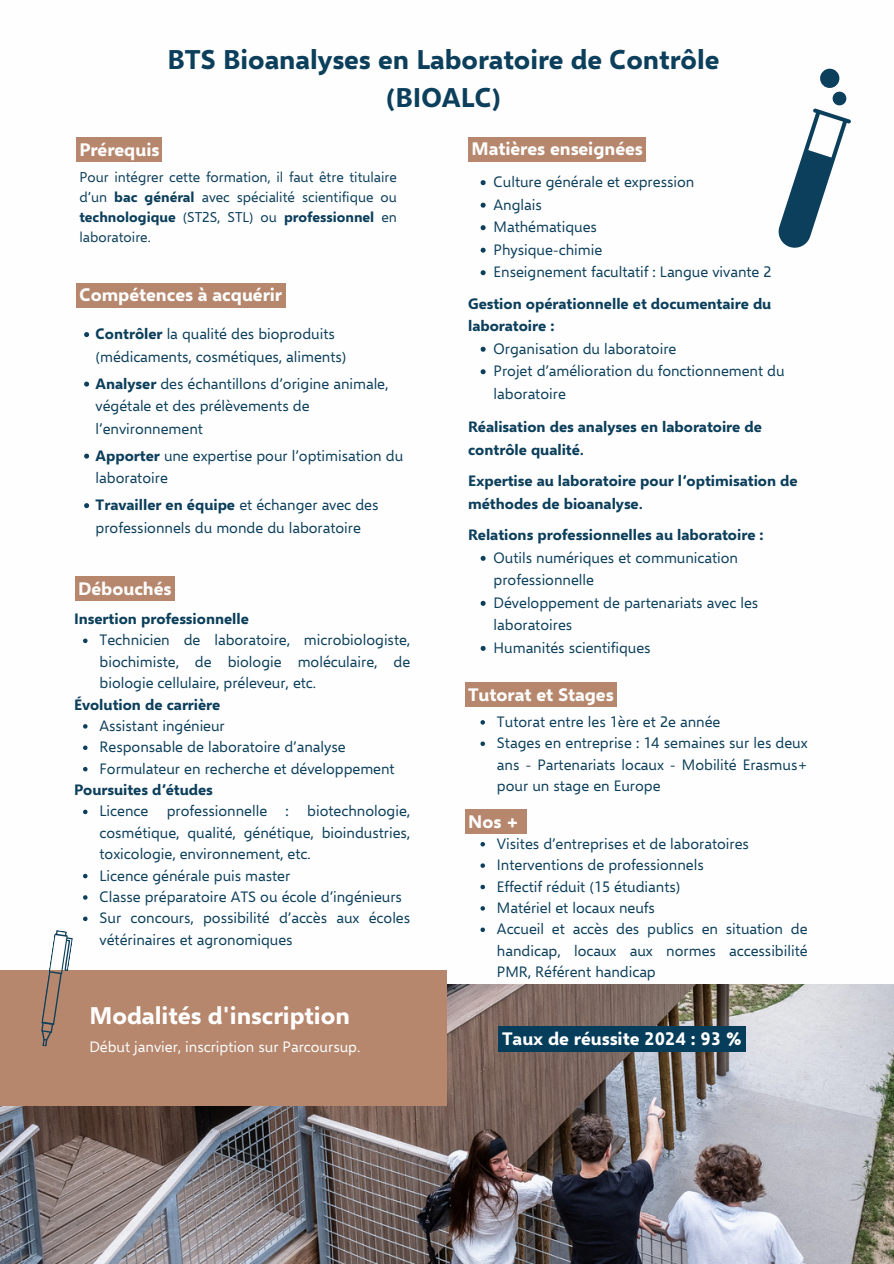
<style>
.page{position:relative;width:894px;height:1264px;background:#fff}
.page>*{position:absolute;margin:0;border:0;box-sizing:border-box;transform-origin:0 0}
.t1{font:700 27px/37.2px "Selawik";color:#0c3f5b;text-align:center}
.t2{font:700 24px "Selawik";color:#fefefe}
.t3{font:700 18px "Selawik";color:#fefefe}
.t4{font:700 18px "Selawik";color:#fff}
.t5{font:15px/21.3px "Selawik";color:#0c3f5b}
.t6{font:700 15px/22.5px "Selawik";color:#0c3f5b}
.t7{font:15px "Selawik";color:#fefefe}
.t8{font:14.1px/20.2px "Selawik";color:#0c3f5b;text-align:justify}
.s1{font-weight:700}
</style>
<div class="page">
<svg style="left:480px;top:180px;width:5px;height:5px"></svg>
<svg style="left:480px;top:203px;width:5px;height:5px"></svg>
<svg style="left:480px;top:225px;width:5px;height:5px"></svg>
<svg style="left:480px;top:248px;width:5px;height:5px"></svg>
<svg style="left:480px;top:270px;width:5px;height:5px"></svg>
<svg style="left:480px;top:347px;width:5px;height:5px"></svg>
<svg style="left:480px;top:369px;width:5px;height:5px"></svg>
<svg style="left:480px;top:556px;width:5px;height:5px"></svg>
<svg style="left:480px;top:601px;width:5px;height:5px"></svg>
<svg style="left:480px;top:646px;width:5px;height:5px"></svg>
<img style="left:0;top:984px;width:893px;height:279px">
<div style="left:0;top:970px;width:446px;height:135px;background:#b6876d"></div>
<svg style="left:41px;top:930px;width:32px;height:117px"></svg>
<svg style="left:778px;top:92px;width:72px;height:156px"></svg>
<div style="left:819px;top:69px;width:20px;height:19px;background:#0c3f5b;border-radius:50%"></div>
<div style="left:76px;top:283px;width:209px;height:24px;background:#b6876d"></div>
<svg style="left:84px;top:332px;width:5px;height:5px"></svg>
<svg style="left:84px;top:381px;width:5px;height:5px"></svg>
<svg style="left:84px;top:453px;width:5px;height:5px"></svg>
<svg style="left:84px;top:503px;width:5px;height:5px"></svg>
<div style="left:75px;top:576px;width:100px;height:25px;background:#b6876d"></div>
<svg style="left:83px;top:638px;width:4px;height:5px"></svg>
<svg style="left:83px;top:724px;width:4px;height:4px"></svg>
<svg style="left:83px;top:745px;width:4px;height:5px"></svg>
<svg style="left:83px;top:767px;width:4px;height:4px"></svg>
<svg style="left:83px;top:809px;width:4px;height:5px"></svg>
<svg style="left:83px;top:873px;width:4px;height:5px"></svg>
<svg style="left:83px;top:895px;width:4px;height:4px"></svg>
<svg style="left:83px;top:916px;width:4px;height:5px"></svg>
<div style="left:468px;top:137px;width:177px;height:24px;background:#b6876d"></div>
<svg style="left:480px;top:842px;width:5px;height:4px"></svg>
<svg style="left:480px;top:863px;width:5px;height:4px"></svg>
<svg style="left:480px;top:884px;width:5px;height:5px"></svg>
<svg style="left:480px;top:906px;width:5px;height:4px"></svg>
<svg style="left:480px;top:927px;width:5px;height:5px"></svg>
<div style="left:465px;top:809px;width:61px;height:25px;background:#b6876d"></div>
<div style="left:498px;top:1026px;width:247px;height:25px;background:#053d5b"></div>
<div style="left:76px;top:138px;width:86px;height:24px;background:#b6876d"></div>
<div style="left:465px;top:682px;width:151px;height:24px;background:#b6876d"></div>
<svg style="left:480px;top:720px;width:5px;height:4px"></svg>
<svg style="left:480px;top:741px;width:5px;height:5px"></svg>
<h1 class="t1" style="left:167px;top:40px;width:553px">BTS Bioanalyses en Laboratoire de Contrôle (BIOALC)</h1>
<p class="t3" style="left:79px;top:138px;width:81px">Prérequis</p>
<p class="t8" style="left:79px;top:166px;width:319px">Pour intégrer cette formation, il faut être titulaire d’un <span class="s1">bac général</span> avec spécialité scientifique ou <span class="s1">technologique</span> (ST2S, STL) ou <span class="s1">professionnel</span> en laboratoire.</p>
<p class="t3" style="left:79px;top:283px;width:204px">Compétences à acquérir</p>
<p class="t5" style="left:96px;top:322px;width:252px;line-height:22.5px"><span class="s1">Contrôler</span> la qualité des bioproduits (médicaments, cosmétiques, aliments)</p>
<p class="t5" style="left:96px;top:372px;width:294px;line-height:22.5px"><span class="s1">Analyser</span> des échantillons d’origine animale, végétale et des prélèvements de l’environnement</p>
<h2 class="t5" style="left:96px;top:444px;width:309px;line-height:22.5px"><span class="s1">Apporter</span> une expertise pour l’optimisation du laboratoire</h2>
<p class="t5" style="left:96px;top:493px;width:284px;line-height:22.5px"><span class="s1">Travailler en équipe</span> et échanger avec des professionnels du monde du laboratoire</p>
<p class="t3" style="left:78px;top:577px;width:95px">Débouchés</p>
<p class="t6" style="left:74px;top:607px;width:176px">Insertion professionnelle</p>
<p class="t5" style="left:99px;top:629px;width:312px;text-align:justify">Technicien de laboratoire, microbiologiste, biochimiste, de biologie moléculaire, de biologie cellulaire, préleveur, etc.</p>
<h2 class="t6" style="left:74px;top:692px;width:148px">Évolution de carrière</h2>
<p class="t5" style="left:99px;top:714px;width:127px">Assistant ingénieur</p>
<p class="t5" style="left:99px;top:735px;width:247px">Responsable de laboratoire d’analyse</p>
<h3 class="t5" style="left:99px;top:757px;width:296px">Formulateur en recherche et développement</h3>
<p class="t6" style="left:74px;top:778px;width:140px">Poursuites d’études</p>
<p class="t5" style="left:99px;top:800px;width:312px;text-align:justify">Licence professionnelle : biotechnologie, cosmétique, qualité, génétique, bioindustries, toxicologie, environnement, etc.</p>
<p class="t5" style="left:99px;top:864px;width:192px">Licence générale puis master</p>
<h3 class="t5" style="left:99px;top:885px;width:304px">Classe préparatoire ATS ou école d’ingénieurs</h3>
<p class="t5" style="left:99px;top:906px;width:312px">Sur concours, possibilité d’accès aux écoles vétérinaires et agronomiques</p>
<p class="t2" style="left:89px;top:1000px;width:262px">Modalités d'inscription</p>
<p class="t7" style="left:89px;top:1037px;width:272px">Début janvier, inscription sur Parcoursup.</p>
<p class="t3" style="left:471px;top:137px;width:173px">Matières enseignées</p>
<p class="t5" style="left:493px;top:171px;width:202px">Culture générale et expression</p>
<h2 class="t5" style="left:493px;top:193px;width:50px">Anglais</h2>
<h2 class="t5" style="left:493px;top:216px;width:105px">Mathématiques</h2>
<p class="t5" style="left:493px;top:238px;width:110px">Physique-chimie</p>
<p class="t5" style="left:493px;top:261px;width:279px">Enseignement facultatif : Langue vivante 2</p>
<p class="t6" style="left:468px;top:291px;width:305px">Gestion opérationnelle et documentaire du laboratoire :</p>
<p class="t5" style="left:493px;top:337px;width:184px">Organisation du laboratoire</p>
<p class="t5" style="left:493px;top:359px;width:292px;line-height:22.5px">Projet d’amélioration du fonctionnement du laboratoire</p>
<p class="t6" style="left:468px;top:415px;width:295px">Réalisation des analyses en laboratoire de contrôle qualité.</p>
<h3 class="t6" style="left:468px;top:469px;width:331px">Expertise au laboratoire pour l’optimisation de méthodes de bioanalyse.</h3>
<p class="t6" style="left:468px;top:523px;width:297px">Relations professionnelles au laboratoire :</p>
<p class="t5" style="left:493px;top:545px;width:246px;line-height:22.5px">Outils numériques et communication professionnelle</p>
<h3 class="t5" style="left:493px;top:590px;width:266px;line-height:22.5px">Développement de partenariats avec les laboratoires</h3>
<h3 class="t5" style="left:493px;top:636px;width:158px">Humanités scientifiques</h3>
<p class="t3" style="left:468px;top:683px;width:147px">Tutorat et Stages</p>
<p class="t5" style="left:497px;top:710px;width:225px">Tutorat entre les 1ère et 2e année</p>
<p class="t5" style="left:497px;top:731px;width:312px;text-align:justify">Stages en entreprise : 14 semaines sur les deux ans - Partenariats locaux - Mobilité Erasmus+ pour un stage en Europe</p>
<h2 class="t3" style="left:468px;top:810px;width:52px">Nos +</h2>
<p class="t5" style="left:497px;top:832px;width:253px">Visites d’entreprises et de laboratoires</p>
<p class="t5" style="left:497px;top:853px;width:208px">Interventions de professionnels</p>
<h2 class="t5" style="left:497px;top:875px;width:185px">Effectif réduit (15 étudiants)</h2>
<p class="t5" style="left:497px;top:896px;width:159px">Matériel et locaux neufs</p>
<p class="t5" style="left:497px;top:917px;width:312px;text-align:justify">Accueil et accès des publics en situation de handicap, locaux aux normes accessibilité PMR, Référent handicap</p>
<p class="t4" style="left:502px;top:1027px;width:241px">Taux de réussite 2024 : 93 %</p>
</div>
